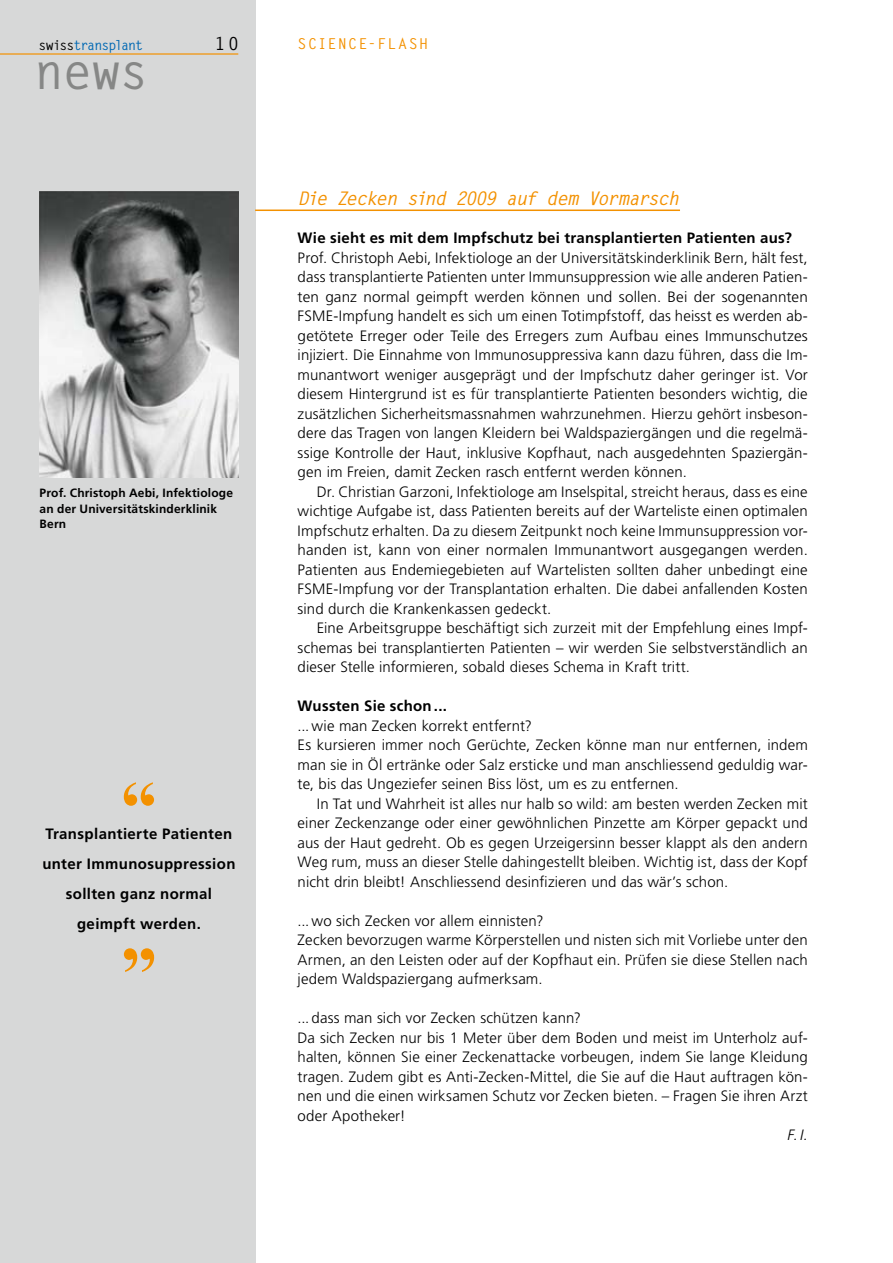
<style>
.page{position:relative;width:893px;height:1263px;background:#fff}
.page>*{position:absolute;margin:0;border:0;box-sizing:border-box;transform-origin:0 0}
.t1{font:700 72.75px "Times New Roman";color:#f39100}
.t2{font:700 72px "Times New Roman";color:#f39100}
.t3{font:700 49.5px "Letter Gothic Std";color:#868786}
.t4{font:italic 700 18.75px "Letter Gothic Std";letter-spacing:-.075em;color:#f39100}
.t5{font:700 18px "Letter Gothic Std";color:#000}
.t6{font:300 15px/19.5px "Frutiger";letter-spacing:.01em;color:#000;text-align:justify}
.t7{font:700 15px/30px "Frutiger";letter-spacing:.02em;color:#000;text-align:center}
.t8{font:700 15px "Letter Gothic Std";letter-spacing:.075em;color:#f39100}
.t9{font:italic 300 15px "Frutiger";color:#000}
.t10{font:700 13.5px "Letter Gothic Std";letter-spacing:-.08em;color:#0068b3}
.t11{font:700 12px/15.8px "Frutiger";letter-spacing:.015em;color:#000}
.s1{color:#000}
</style>
<div class="page">
<div style="left:0;top:0;width:255px;height:1263px;background:#d7d8d8"></div>
<hr style="left:0;top:53px;width:238px;height:2px;background:#f39100">
<hr style="left:255px;top:210px;width:425px;height:1px;background:#f39100">
<img style="left:40px;top:191px;width:198px;height:286px">
<p class="t10" style="left:38px;top:37px;width:106px"><span class="s1">swiss</span>transplant</p>
<p class="t5" style="left:215px;top:33px;width:26px">10</p>
<h3 class="t3" style="left:34px;top:41px;width:116px">news</h3>
<p class="t11" style="left:40px;top:485px;width:195px">Prof. Christoph Aebi, Infektiologe an der Universitätskinderklinik<br>Bern</p>
<h2 class="t2" style="left:121px;top:765px;width:37px">“</h2>
<p class="t7" style="left:46px;top:818px;width:188px">Transplantierte Patienten</p>
<p class="t7" style="left:42px;top:848px;width:195px">unter Immunosuppression sollten ganz normal geimpft werden.</p>
<h1 class="t1" style="left:121px;top:931px;width:37px">”</h1>
<p class="t8" style="left:298px;top:34px;width:30px">Scien</p>
<p class="t8" style="left:348px;top:34px;width:50px">ce-Flas</p>
<p class="t8" style="left:419px;top:34px;width:10px">h</p>
<p class="t4" style="left:298px;top:187px;width:383px">Die Zecken sind 2009 auf dem Vormarsch</p>
<p class="t7" style="left:298px;top:223px;width:496px">Wie sieht es mit dem Impfschutz bei transplantierten Patienten aus?</p>
<p class="t6" style="left:298px;top:248px;width:512px">Prof. Christoph Aebi, Infektiologe an der Universitätskinderklinik Bern, hält fest, dass transplantierte Patienten unter Immunsuppression wie alle anderen Patien&shy;ten ganz normal geimpft werden können und sollen. Bei der sogenannten FSME-Impfung handelt es sich um einen Totimpfstoff, das heisst es werden ab&shy;getötete Erreger oder Teile des Erregers zum Aufbau eines Immunschutzes injiziert. Die Einnahme von Immunosuppressiva kann dazu führen, dass die Im&shy;munantwort weniger ausgeprägt und der Impfschutz daher geringer ist. Vor diesem Hintergrund ist es für transplantierte Patienten besonders wichtig, die zusätzlichen Sicherheitsmassnahmen wahrzunehmen. Hierzu gehört insbeson&shy;dere das Tragen von langen Kleidern bei Waldspaziergängen und die regelmä&shy;ssige Kontrolle der Haut, inklusive Kopfhaut, nach ausgedehnten Spaziergän&shy;gen im Freien, damit Zecken rasch entfernt werden können.</p>
<p class="t6" style="left:298px;top:482px;width:512px;text-indent:19px">Dr. Christian Garzoni, Infektiologe am Inselspital, streicht heraus, dass es eine wichtige Aufgabe ist, dass Patienten bereits auf der Warteliste einen optimalen Impfschutz erhalten. Da zu diesem Zeitpunkt noch keine Immunsuppression vor&shy;handen ist, kann von einer normalen Immunantwort ausgegangen werden.<br>Patienten aus Endemiegebieten auf Wartelisten sollten daher unbedingt eine FSME-Impfung vor der Transplantation erhalten. Die dabei anfallenden Kosten sind durch die Krankenkassen gedeckt.</p>
<p class="t6" style="left:298px;top:618px;width:512px;text-indent:19px">Eine Arbeitsgruppe beschäftigt sich zurzeit mit der Empfehlung eines Impf&shy;schemas bei transplantierten Patienten – wir werden Sie selbstverständlich an dieser Stelle informieren, sobald dieses Schema in Kraft tritt.</p>
<p class="t7" style="left:298px;top:691px;width:151px">Wussten Sie schon...</p>
<p class="t6" style="left:298px;top:716px;width:512px;text-align:left">...wie man Zecken korrekt entfernt?<br>Es kursieren immer noch Gerüchte, Zecken könne man nur entfernen, indem man sie in Öl ertränke oder Salz ersticke und man anschliessend geduldig war&shy;te, bis das Ungeziefer seinen Biss löst, um es zu entfernen.</p>
<p class="t6" style="left:298px;top:794px;width:512px;text-indent:19px">In Tat und Wahrheit ist alles nur halb so wild: am besten werden Zecken mit einer Zeckenzange oder einer gewöhnlichen Pinzette am Körper gepackt und aus der Haut gedreht. Ob es gegen Urzeigersinn besser klappt als den andern Weg rum, muss an dieser Stelle dahingestellt bleiben. Wichtig ist, dass der Kopf nicht drin bleibt! Anschliessend desinfizieren und das wär’s schon.</p>
<p class="t6" style="left:298px;top:911px;width:512px;text-align:left">...wo sich Zecken vor allem einnisten?<br>Zecken bevorzugen warme Körperstellen und nisten sich mit Vorliebe unter den Armen, an den Leisten oder auf der Kopfhaut ein. Prüfen sie diese Stellen nach jedem Waldspaziergang aufmerksam.</p>
<p class="t6" style="left:298px;top:1008px;width:512px;text-align:left">... dass man sich vor Zecken schützen kann?<br>Da sich Zecken nur bis 1 Meter über dem Boden und meist im Unterholz auf&shy;halten, können Sie einer Zeckenattacke vorbeugen, indem Sie lange Kleidung tragen. Zudem gibt es Anti-Zecken-Mittel, die Sie auf die Haut auftragen kön&shy;nen und die einen wirksamen Schutz vor Zecken bieten. – Fragen Sie ihren Arzt oder Apotheker!</p>
<p class="t9" style="left:787px;top:1126px;width:22px">F. I.</p>
</div>
